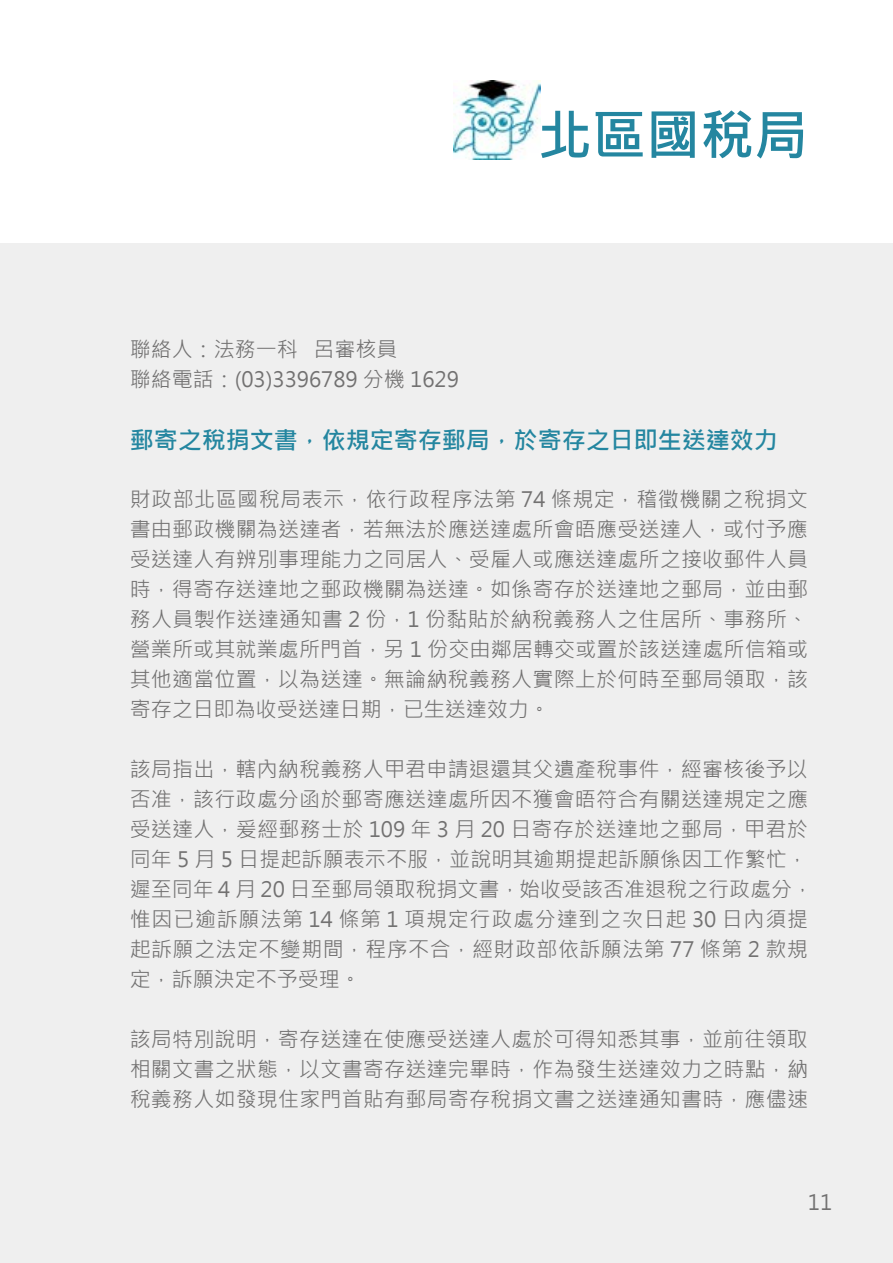
<style>
.page{position:relative;width:893px;height:1263px;background:#fff}
.page>*{position:absolute;margin:0;border:0;box-sizing:border-box;transform-origin:0 0}
.t1{font:700 54px "Microsoft Jheng Hei";color:#2486a0}
.t2{font:700 24px "Microsoft Jheng Hei";color:#2486a0}
.t3{font:21px/30px "Microsoft Jheng Hei";letter-spacing:.01em;color:#727171}
</style>
<div class="page">
<div style="left:0;top:244px;width:893px;height:1019px;background:#efefef"></div>
<img style="left:454px;top:81px;width:86px;height:79px">
<h1 class="t1" style="left:538px;top:101px;width:271px">北區國稅局</h1>
<p class="t3" style="left:130px;top:334px;width:331px">聯絡人：法務一科 呂審核員<br>聯絡電話：(03)3396789 分機 1629</p>
<p class="t2" style="left:130px;top:426px;width:650px">郵寄之稅捐文書，依規定寄存郵局，於寄存之日即生送達效力</p>
<p class="t3" style="left:130px;top:484px;width:680px;text-align:justify">財政部北區國稅局表示，依行政程序法第 74 條規定，稽徵機關之稅捐文書由郵政機關為送達者，若無法於應送達處所會晤應受送達人，或付予應受送達人有辨別事理能力之同居人、受雇人或應送達處所之接收郵件人員時，得寄存送達地之郵政機關為送達。如係寄存於送達地之郵局，並由郵務人員製作送達通知書 2 份，1 份黏貼於納稅義務人之住居所、事務所、營業所或其就業處所門首，另 1 份交由鄰居轉交或置於該送達處所信箱或其他適當位置，以為送達。無論納稅義務人實際上於何時至郵局領取，該寄存之日即為收受送達日期，已生送達效力。</p>
<p class="t3" style="left:130px;top:754px;width:685px">該局指出，轄內納稅義務人甲君申請退還其父遺產稅事件，經審核後予以否准，該行政處分函於郵寄應送達處所因不獲會晤符合有關送達規定之應受送達人，爰經郵務士於 109 年 3 月 20 日寄存於送達地之郵局，甲君於同年 5 月 5 日提起訴願表示不服，並說明其逾期提起訴願係因工作繁忙，遲至同年 4 月 20 日至郵局領取稅捐文書，始收受該否准退稅之行政處分，惟因已逾訴願法第 14 條第 1 項規定行政處分達到之次日起 30 日內須提起訴願之法定不變期間，程序不合，經財政部依訴願法第 77 條第 2 款規定，訴願決定不予受理。</p>
<p class="t3" style="left:130px;top:1024px;width:680px;text-align:justify">該局特別說明，寄存送達在使應受送達人處於可得知悉其事，並前往領取相關文書之狀態，以文書寄存送達完畢時，作為發生送達效力之時點，納稅義務人如發現住家門首貼有郵局寄存稅捐文書之送達通知書時，應儘速</p>
<p class="t3" style="left:808px;top:1187px;width:26px">11</p>
</div>
